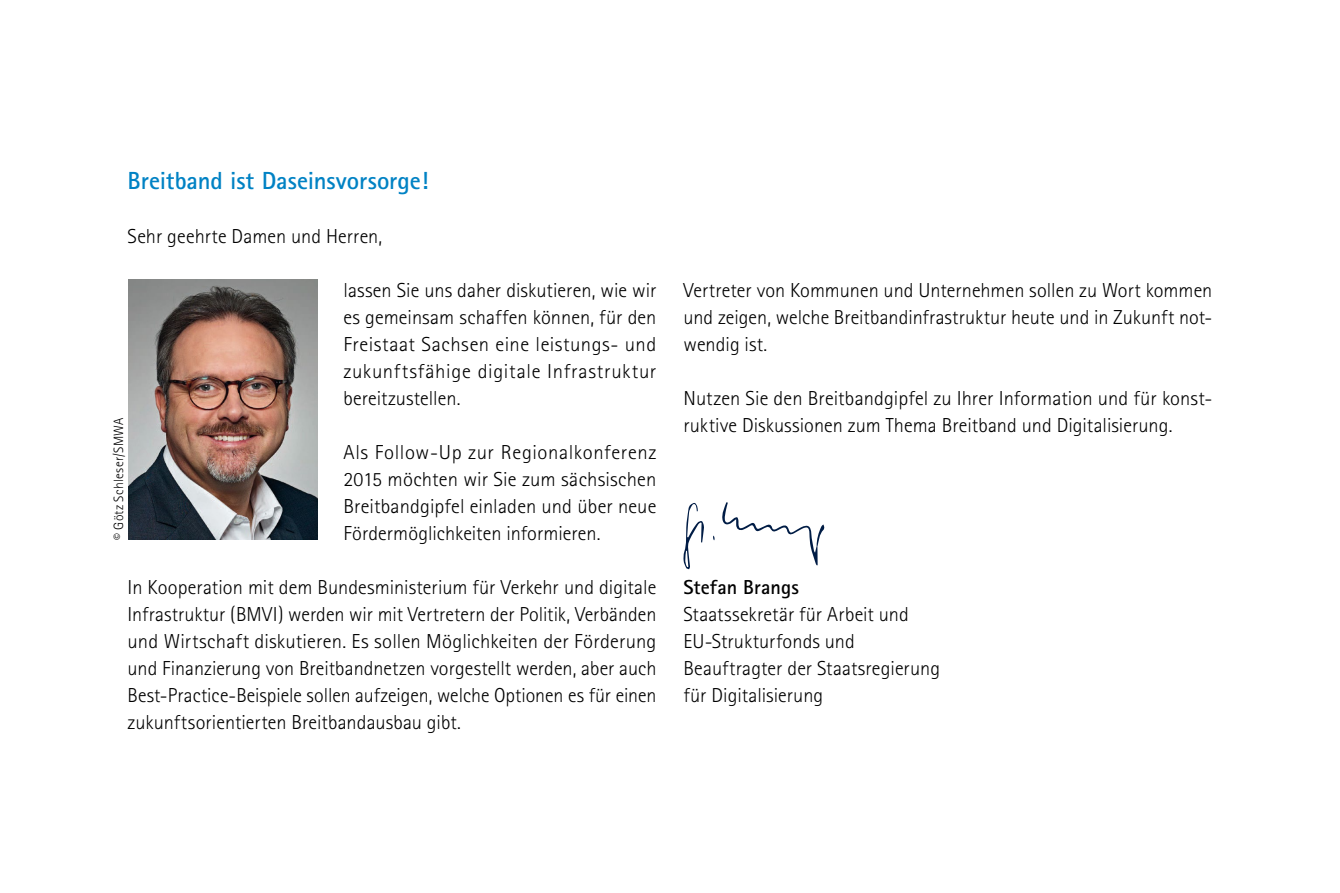
<style>
.page{position:relative;width:1340px;height:893px;background:#fff}
.page>*{position:absolute;margin:0;border:0;box-sizing:border-box;transform-origin:0 0}
.t1{font:700 24.75px "Rotis Sans Serif";letter-spacing:-.005em;color:#0082c4}
.t2{font:300 20.25px/27px "Rotis Sans Serif";letter-spacing:.005em;color:#000;text-align:justify}
.t3{font:700 20.25px "Rotis Sans Serif";letter-spacing:.005em;color:#000}
.t4{font:300 13.5px "Rotis Sans Serif";letter-spacing:.02em;color:#000}
</style>
<div class="page">
<svg style="left:683px;top:503px;width:21px;height:66px"></svg>
<svg style="left:722px;top:502px;width:102px;height:63px"></svg>
<img style="left:129px;top:280px;width:189px;height:260px">
<p class="t1" style="left:128px;top:165px;width:302px">Breitband ist Daseinsvorsorge!</p>
<p class="t2" style="left:128px;top:223px;width:256px">Sehr geehrte Damen und Herren,</p>
<p class="t2" style="left:343px;top:277px;width:314px">lassen Sie uns daher diskutieren, wie wir es gemeinsam schaffen können, für den Freistaat Sachsen eine leistungs- und zukunftsfähige digitale Infrastruktur bereitzustellen.</p>
<p class="t2" style="left:343px;top:439px;width:314px">Als Follow-Up zur Regionalkonferenz 2015 möchten wir Sie zum sächsischen Breitbandgipfel einladen und über neue Fördermöglichkeiten informieren.</p>
<p class="t2" style="left:128px;top:574px;width:530px">In Kooperation mit dem Bundesministerium für Verkehr und digitale Infrastruktur (BMVI) werden wir mit Vertretern der Politik, Verbänden und Wirtschaft diskutieren. Es sollen Möglichkeiten der Förderung und Finanzierung von Breitbandnetzen vorgestellt werden, aber auch Best-Practice-Beispiele sollen aufzeigen, welche Optionen es für einen zukunftsorientierten Breitbandausbau gibt.</p>
<p class="t4" style="left:111px;top:540px;width:124px;rotate:-90deg">© Götz Schleser/SMWA</p>
<p class="t2" style="left:683px;top:277px;width:530px">Vertreter von Kommunen und Unternehmen sollen zu Wort kommen und zeigen, welche Breitbandinfrastruktur heute und in Zukunft not&shy;wendig ist.</p>
<p class="t2" style="left:683px;top:385px;width:530px">Nutzen Sie den Breitbandgipfel zu Ihrer Information und für konst&shy;ruktive Diskussionen zum Thema Breitband und Digitalisierung.</p>
<p class="t3" style="left:683px;top:574px;width:117px">Stefan Brangs</p>
<p class="t2" style="left:683px;top:601px;width:258px;text-align:left">Staatssekretär für Arbeit und<br>EU-Strukturfonds und<br>Beauftragter der Staatsregierung für Digitalisierung</p>
</div>
